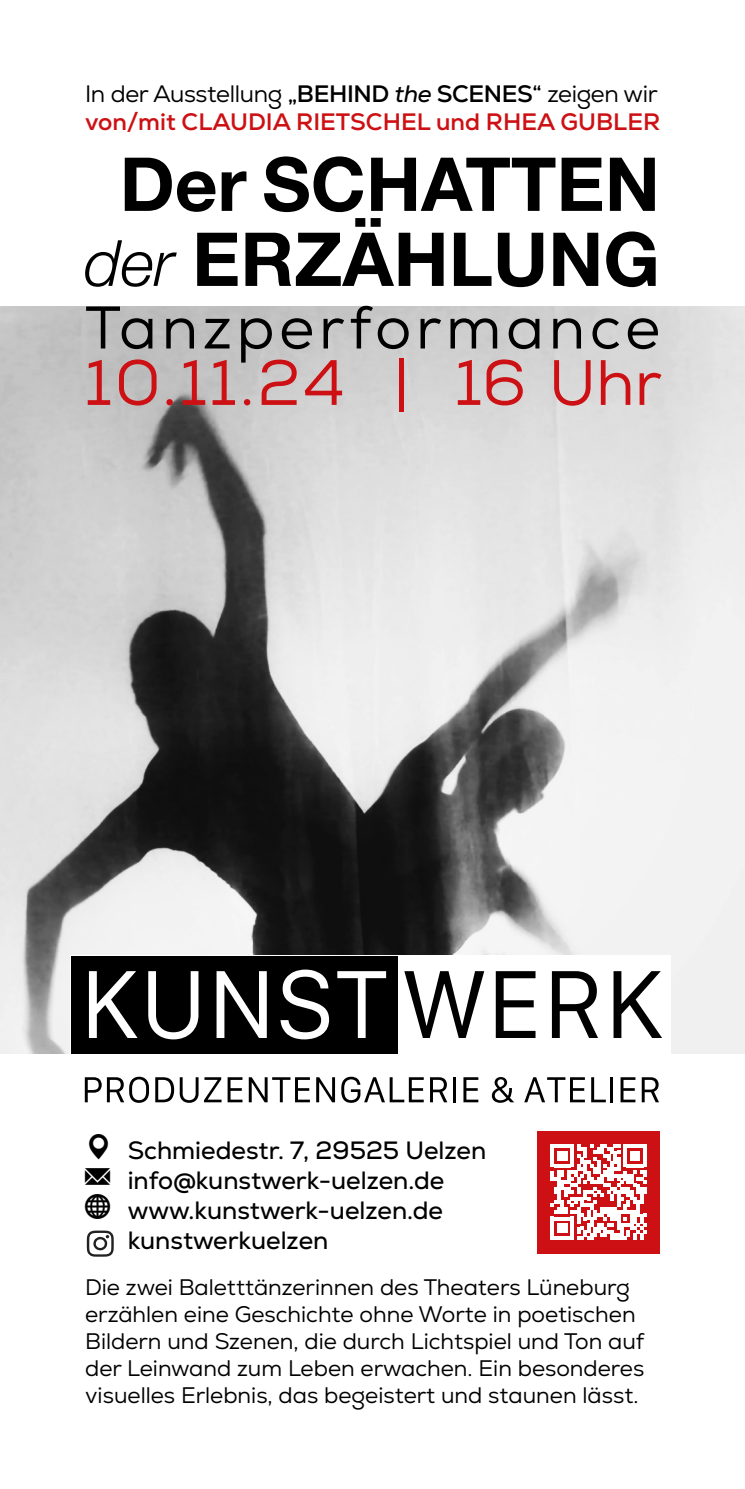
<style>
.page{position:relative;width:745px;height:1489px;background:#fff}
.page>*{position:absolute;margin:0;border:0;box-sizing:border-box;transform-origin:0 0}
.t1{font:700 74.5px/75px "Helvetica Neue";color:#000;text-align:center}
.t2{font:64px "Nexa";letter-spacing:.02em;color:#cd1013}
.t3{font:60px "Nexa";letter-spacing:.08em;color:#000}
.t4{font:25px/30px "Nexa";color:#000}
.t5{font:700 23.75px/28.5px "Nexa";color:#cd1013}
.t6{font:22.5px/27px "Nexa";color:#000}
.s1{font-weight:400;color:#000}
.s2{color:#000}
.s3{font-weight:400;font-style:italic;color:#000}
.s4{font-weight:300;font-style:italic;font-size:63.75px}
</style>
<div class="page">
<img style="left:0;top:306px;width:744px;height:747px">
<div style="left:537px;top:1130px;width:122px;height:123px;background:#cd1013"></div>
<svg style="left:550px;top:1144px;width:96px;height:95px"></svg>
<svg style="left:86px;top:1238px;width:23px;height:19px"></svg>
<svg style="left:87px;top:1230px;width:27px;height:26px"></svg>
<div style="left:71px;top:955px;width:599px;height:169px;background:#fff"></div>
<div style="left:71px;top:955px;width:326px;height:98px;background:#000"></div>
<svg style="left:89px;top:971px;width:48px;height:66px"></svg>
<svg style="left:148px;top:971px;width:50px;height:68px"></svg>
<svg style="left:216px;top:971px;width:50px;height:66px"></svg>
<svg style="left:280px;top:969px;width:49px;height:70px"></svg>
<svg style="left:337px;top:971px;width:49px;height:66px"></svg>
<svg style="left:404px;top:971px;width:80px;height:66px"></svg>
<svg style="left:495px;top:971px;width:40px;height:66px"></svg>
<svg style="left:551px;top:971px;width:46px;height:66px"></svg>
<svg style="left:613px;top:971px;width:48px;height:66px"></svg>
<svg style="left:85px;top:1076px;width:64px;height:26px"></svg>
<svg style="left:155px;top:1077px;width:19px;height:25px"></svg>
<svg style="left:180px;top:1077px;width:18px;height:25px"></svg>
<svg style="left:204px;top:1077px;width:17px;height:25px"></svg>
<svg style="left:227px;top:1077px;width:15px;height:25px"></svg>
<svg style="left:248px;top:1077px;width:62px;height:25px"></svg>
<svg style="left:316px;top:1077px;width:19px;height:25px"></svg>
<svg style="left:341px;top:1076px;width:82px;height:26px"></svg>
<svg style="left:430px;top:1077px;width:17px;height:25px"></svg>
<hr style="left:453px;top:1077px;width:3px;height:25px;background:#000">
<svg style="left:463px;top:1077px;width:15px;height:25px"></svg>
<svg style="left:491px;top:1077px;width:23px;height:25px"></svg>
<svg style="left:524px;top:1077px;width:60px;height:25px"></svg>
<svg style="left:591px;top:1077px;width:14px;height:25px"></svg>
<hr style="left:610px;top:1077px;width:3px;height:25px;background:#000">
<svg style="left:620px;top:1077px;width:15px;height:25px"></svg>
<svg style="left:641px;top:1077px;width:17px;height:25px"></svg>
<p class="t5" style="left:85px;top:79px;width:576px"><span class="s1">In der Ausstellung</span> <span class="s2">„BEHIND</span> <span class="s3">the</span> <span class="s2">SCENES“</span> <span class="s1">zeigen wir </span>von/mit CLAUDIA RIETSCHEL und RHEA GUBLER</p>
<h1 class="t1" style="left:84px;top:149px;width:577px">Der SCHATTEN <span class="s4">der</span> ERZÄHLUNG</h1>
<h3 class="t3" style="left:85px;top:291px;width:576px">Tanzperformance</h3>
<h2 class="t2" style="left:85px;top:343px;width:577px">10.11.24 | 16 Uhr</h2>
<p class="t4" style="left:128px;top:1135px;width:360px">Schmiedestr. 7, 29525 Uelzen info@kunstwerk-uelzen.de www.kunstwerk-uelzen.de kunstwerkuelzen</p>
<p class="t6" style="left:85px;top:1274px;width:560px">Die zwei Baletttänzerinnen des Theaters Lüneburg erzählen eine Geschichte ohne Worte in poetischen Bildern und Szenen, die durch Lichtspiel und Ton auf der Leinwand zum Leben erwachen. Ein besonderes visuelles Erlebnis, das begeistert und staunen lässt.</p>
</div>
